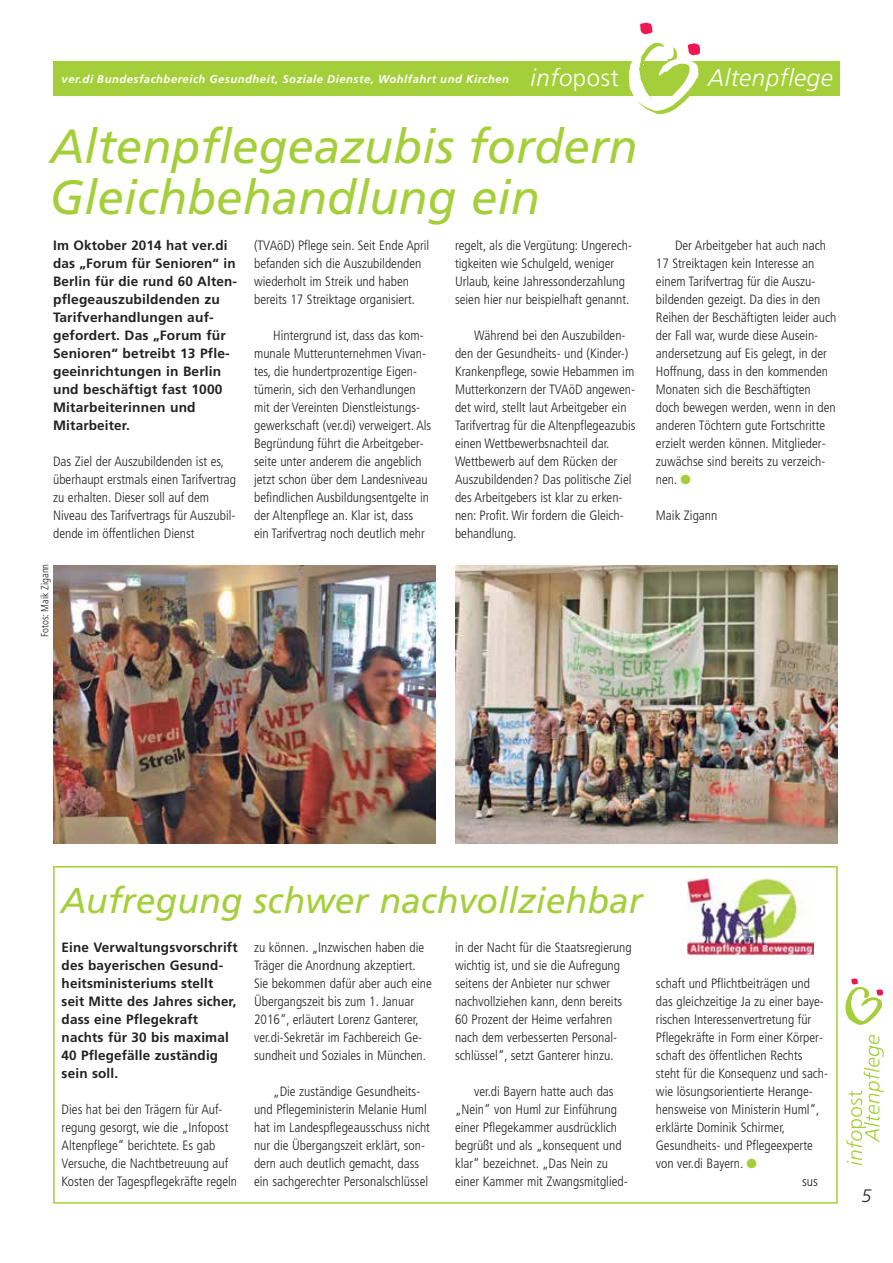
<style>
.page{position:relative;width:893px;height:1263px;background:#fff}
.page>*{position:absolute;margin:0;border:0;box-sizing:border-box;transform-origin:0 0}
.t1{font:italic 48px/51px "Frutiger LT";color:#a5cf3a}
.t2{font:italic 36px "Frutiger LT";color:#a5cf3a}
.t3{font:italic 300 24px "Frutiger LT";letter-spacing:.025em;color:#fff}
.t4{font:italic 300 18px "Frutiger LT";color:#232122}
.t5{font:300 condensed 13.5px/18px "Frutiger LT";color:#232122}
.t6{font:700 13.5px/18px "Frutiger LT";letter-spacing:.01em;color:#232122}
.t7{font:italic 700 11.25px "Frutiger LT";letter-spacing:.045em;color:#fff}
.t8{font:300 condensed 10.5px "Frutiger LT";color:#232122}
.s1{font-weight:300;font-size:24px}
.s2{font-weight:300;font-style:normal;font-size:24px}
</style>
<div class="page">
<div style="left:53px;top:62px;width:787px;height:34px;background:#a5cf3a"></div>
<svg style="left:629px;top:22px;width:73px;height:92px"></svg>
<svg style="left:845px;top:978px;width:38px;height:47px"></svg>
<svg style="left:846px;top:1035px;width:38px;height:130px"></svg>
<div style="left:53px;top:866px;width:785px;height:338px;border:2px solid #a5cf3a"></div>
<img style="left:455px;top:565px;width:383px;height:279px">
<img style="left:53px;top:565px;width:383px;height:279px">
<img style="left:688px;top:879px;width:125px;height:76px">
<p class="t7" style="left:62px;top:75px;width:559px">ver.di Bundesfachbereich Gesundheit, Soziale Dienste, Wohlfahrt und Kirchen <span class="s1">info</span><span class="s2">post</span></p>
<h3 class="t3" style="left:708px;top:68px;width:126px">Altenpflege</h3>
<h1 class="t1" style="left:50px;top:124px;width:589px">Altenpflegeazubis fordern<br>Gleichbehandlung ein</h1>
<p class="t6" style="left:53px;top:238px;width:185px">Im Oktober 2014 hat ver.di das „Forum für Senioren“ in<br>Berlin für die rund 60 Alten - pflegeauszubildenden zu<br>Tarifverhandlungen auf - gefordert. Das „Forum für<br>Senioren“ betreibt 13 Pfle - ge einrichtungen in Berlin und beschäftigt fast 1000<br>Mitarbeiterinnen und<br>Mit arbeiter.</p>
<p class="t5" style="left:53px;top:454px;width:185px">Das Ziel der Auszubildenden ist es, überhaupt erstmals einen Tarifvertrag zu erhalten. Dieser soll auf dem Niveau des Tarifvertrags für Auszubil - dende im öffentlichen Dienst</p>
<p class="t5" style="left:254px;top:238px;width:177px">(TVAöD) Pflege sein. Seit Ende April befanden sich die Auszubildenden wiederholt im Streik und haben bereits 17 Streiktage organisiert.</p>
<p class="t5" style="left:254px;top:328px;width:179px;text-indent:19px">Hintergrund ist, dass das kom - munale Mutterunternehmen Vivan - tes, die hundertprozentige Eigen - tümerin, sich den Verhandlungen mit der Vereinten Dienstleistungs - gewerkschaft (ver.di) verweigert. Als Begründung führt die Arbeitgeber - seite unter anderem die angeblich jetzt schon über dem Landesniveau befindlichen Ausbildungsentgelte in der Altenpflege an. Klar ist, dass<br>ein Tarifvertrag noch deutlich mehr</p>
<p class="t5" style="left:455px;top:238px;width:179px">re gelt, als die Vergütung: Ungerech - tig keiten wie Schulgeld, weniger Urlaub, keine Jahressonderzahlung seien hier nur beispielhaft genannt.</p>
<p class="t5" style="left:455px;top:328px;width:182px;text-indent:19px">Während bei den Auszubilden - den der Gesundheits- und (Kinder-)<br>Krankenpflege, sowie Hebammen im Mutterkonzern der TVAöD angewen&shy;det wird, stellt laut Arbeitgeber ein Tarifvertrag für die Altenpflegeazubis einen Wettbewerbsnachteil dar.<br>Wettbewerb auf dem Rücken der Auszubildenden? Das politische Ziel des Arbeitgebers ist klar zu er ken - nen: Profit. Wir fordern die Gleich - behandlung.</p>
<p class="t8" style="left:41px;top:637px;width:75px;rotate:-90deg">Fotos: Maik Zigann</p>
<p class="t5" style="left:656px;top:238px;width:182px;text-indent:19px">Der Arbeitgeber hat auch nach<br>17 Streiktagen kein Interesse an einem Tarifvertrag für die Auszu - bildenden gezeigt. Da dies in den<br>Reihen der Beschäftigten leider auch der Fall war, wurde diese Ausein - andersetzung auf Eis gelegt, in der<br>Hoffnung, dass in den kommenden<br>Monaten sich die Beschäftigten doch bewegen werden, wenn in den anderen Töchtern gute Fortschritte erzielt werden können. Mitglieder - zuwächse sind bereits zu verzeich&shy;nen.</p>
<p class="t5" style="left:656px;top:507px;width:63px">Maik Zigann</p>
<h2 class="t2" style="left:61px;top:886px;width:584px">Aufregung schwer nachvollziehbar</h2>
<p class="t6" style="left:62px;top:940px;width:177px">Eine Verwaltungsvorschrift des bayerischen Gesund - heits ministeriums stellt seit Mitte des Jahres sicher, dass eine Pflege kraft nachts für 30 bis maximal<br>40 Pflegefälle zuständig sein soll.</p>
<p class="t5" style="left:62px;top:1102px;width:177px">Dies hat bei den Trägern für Auf - regung gesorgt, wie die „Infopost Altenpflege“ berichtete. Es gab Versuche, die Nachtbetreuung auf Kosten der Tagespflegekräfte regeln</p>
<p class="t5" style="left:254px;top:940px;width:179px">zu können. „Inzwischen haben die Träger die Anordnung akzeptiert.<br>Sie bekommen dafür aber auch eine Übergangszeit bis zum 1. Januar 2016“, erläutert Lorenz Ganterer, ver.di-Sekretär im Fachbereich Ge - sundheit und Soziales in München.</p>
<p class="t5" style="left:254px;top:1084px;width:177px;text-indent:19px">„Die zuständige Gesundheits&shy;und Pflegeministerin Melanie Huml hat im Landespflegeausschuss nicht nur die Übergangszeit erklärt, son&shy;dern auch deutlich gemacht, dass ein sachgerechter Personalschlüssel</p>
<p class="t5" style="left:455px;top:940px;width:178px">in der Nacht für die Staatsregierung wichtig ist, und sie die Aufregung seitens der Anbieter nur schwer nachvollziehen kann, denn bereits 60 Prozent der Heime verfahren nach dem verbesserten Personal - schlüssel“, setzt Ganterer hinzu.</p>
<p class="t5" style="left:455px;top:1084px;width:174px;text-indent:19px">ver.di Bayern hatte auch das „Nein“ von Huml zur Einführung einer Pflegekammer ausdrücklich begrüßt und als „konsequent und klar“ bezeichnet. „Das Nein zu einer Kammer mit Zwangs mitglied -</p>
<p class="t5" style="left:656px;top:976px;width:156px">schaft und Pflichtbeiträgen und</p>
<p class="t5" style="left:656px;top:994px;width:169px">das gleichzeitige Ja zu einer baye-</p>
<p class="t5" style="left:656px;top:1012px;width:157px">rischen Interessenvertretung für</p>
<p class="t5" style="left:656px;top:1030px;width:169px">Pflege kräfte in Form einer Körper -</p>
<p class="t5" style="left:656px;top:1048px;width:148px">schaft des öffentlichen Rechts</p>
<p class="t5" style="left:656px;top:1066px;width:174px">steht für die Konsequenz und sach-</p>
<p class="t5" style="left:656px;top:1084px;width:158px">wie lösungsorientierte Heran ge -</p>
<p class="t5" style="left:656px;top:1102px;width:165px">hens weise von Ministerin Huml“,</p>
<p class="t5" style="left:656px;top:1120px;width:131px">erklärte Dominik Schirmer,</p>
<p class="t5" style="left:656px;top:1138px;width:158px">Gesundheits- und Pflege experte</p>
<p class="t5" style="left:656px;top:1156px;width:89px">von ver.di Bayern.</p>
<p class="t5" style="left:802px;top:1174px;width:17px">sus</p>
<h3 class="t4" style="left:861px;top:1188px;width:12px">5</h3>
</div>
